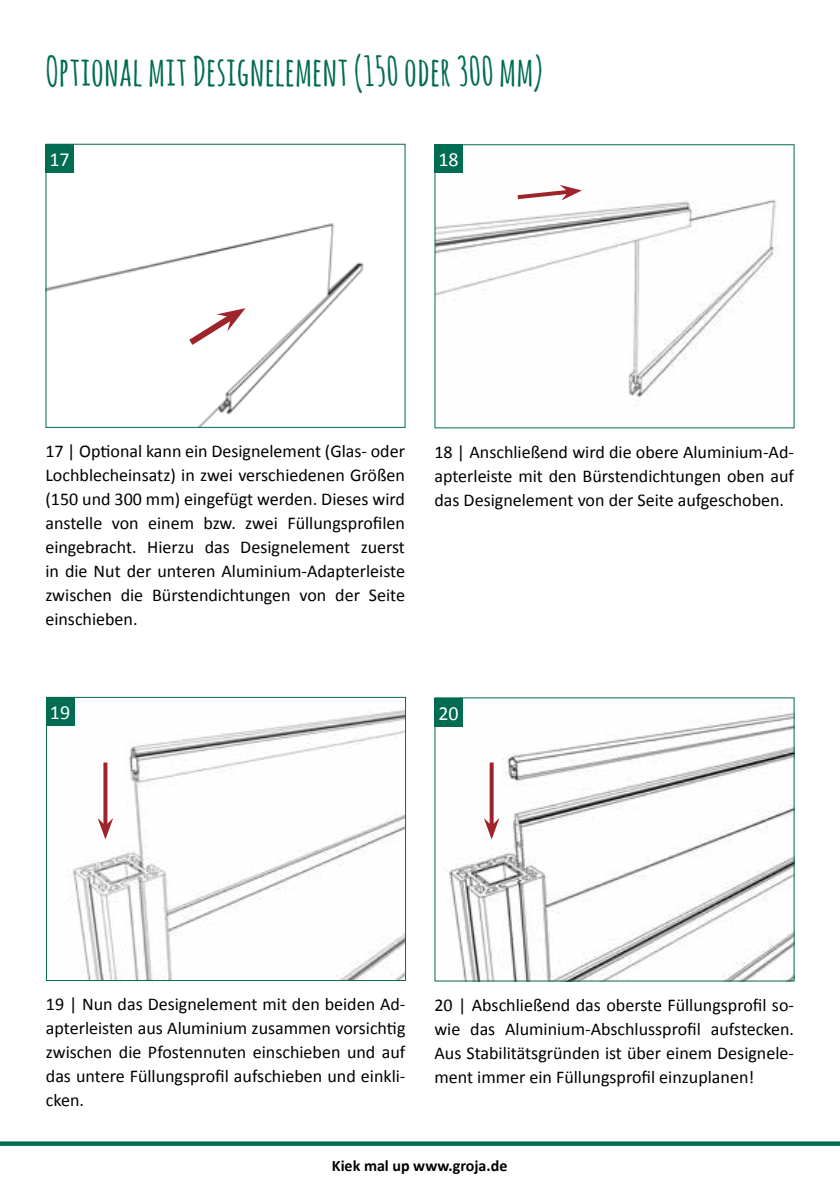
<style>
.page{position:relative;width:840px;height:1191px;background:#fff}
.page>*{position:absolute;margin:0;border:0;box-sizing:border-box;transform-origin:0 0}
.t1{font:700 40px "Amatic SC";color:#006c52}
.t2{font:20px "Calibri";color:#fff}
.t3{font:18px/24px "Calibri";color:#000;text-align:justify}
.t4{font:700 16px "Calibri";color:#000}
</style>
<div class="page">
<svg style="left:0;top:1141px;width:839px;height:4px;background:#1b7b64"></svg>
<img style="left:47px;top:223px;width:317px;height:203px">
<div style="left:45px;top:144px;width:29px;height:29px;background:#006c52"></div>
<img style="left:436px;top:146px;width:342px;height:255px">
<div style="left:434px;top:145px;width:28px;height:28px;background:#006c52"></div>
<img style="left:48px;top:699px;width:356px;height:280px">
<div style="left:46px;top:697px;width:360px;height:284px;border:1px solid #006c52"></div>
<div style="left:46px;top:697px;width:28px;height:28px;background:#006c52"></div>
<svg style="left:103px;top:762px;width:4px;height:56px"></svg>
<svg style="left:98px;top:818px;width:15px;height:21px"></svg>
<img style="left:436px;top:699px;width:356px;height:280px">
<div style="left:434px;top:698px;width:28px;height:28px;background:#006c52"></div>
<svg style="left:489px;top:762px;width:4px;height:56px"></svg>
<svg style="left:483px;top:818px;width:16px;height:21px"></svg>
<svg style="left:182px;top:308px;width:63px;height:42px"></svg>
<svg style="left:513px;top:185px;width:68px;height:17px"></svg>
<h1 class="t1" style="left:45px;top:43px;width:499px">Optional mit Designelement (150 oder 300 mm)</h1>
<p class="t2" style="left:49px;top:147px;width:22px">17</p>
<p class="t2" style="left:438px;top:147px;width:22px">18</p>
<p class="t3" style="left:45px;top:439px;width:361px">17 | Optional kann ein Designelement (Glas- oder Lochblecheinsatz) in zwei verschiedenen Größen (150 und 300 mm) eingefügt werden. Dieses wird anstelle von einem bzw. zwei Füllungsprofilen eingebracht. Hierzu das Designelement zuerst in die Nut der unteren Aluminium-Adapterleiste zwischen die Bürstendichtungen von der Seite einschieben.</p>
<p class="t3" style="left:434px;top:440px;width:361px">18 | Anschließend wird die obere Aluminium-Ad&shy;apterleiste mit den Bürstendichtungen oben auf das Designelement von der Seite aufgeschoben.</p>
<p class="t2" style="left:50px;top:700px;width:22px">19</p>
<p class="t2" style="left:438px;top:700px;width:22px">20</p>
<p class="t3" style="left:46px;top:992px;width:361px">19 | Nun das Designelement mit den beiden Ad&shy;apterleisten aus Aluminium zusammen vorsichtig zwischen die Pfostennuten einschieben und auf das untere Füllungsprofil aufschieben und einkli&shy;cken.</p>
<p class="t3" style="left:434px;top:993px;width:361px">20 | Abschließend das oberste Füllungsprofil so&shy;wie das Aluminium-Abschlussprofil aufstecken.<br>Aus Stabilitätsgründen ist über einem Designele&shy;ment immer ein Füllungsprofil einzuplanen!</p>
<p class="t4" style="left:332px;top:1155px;width:177px">Kiek mal up www.groja.de</p>
</div>
